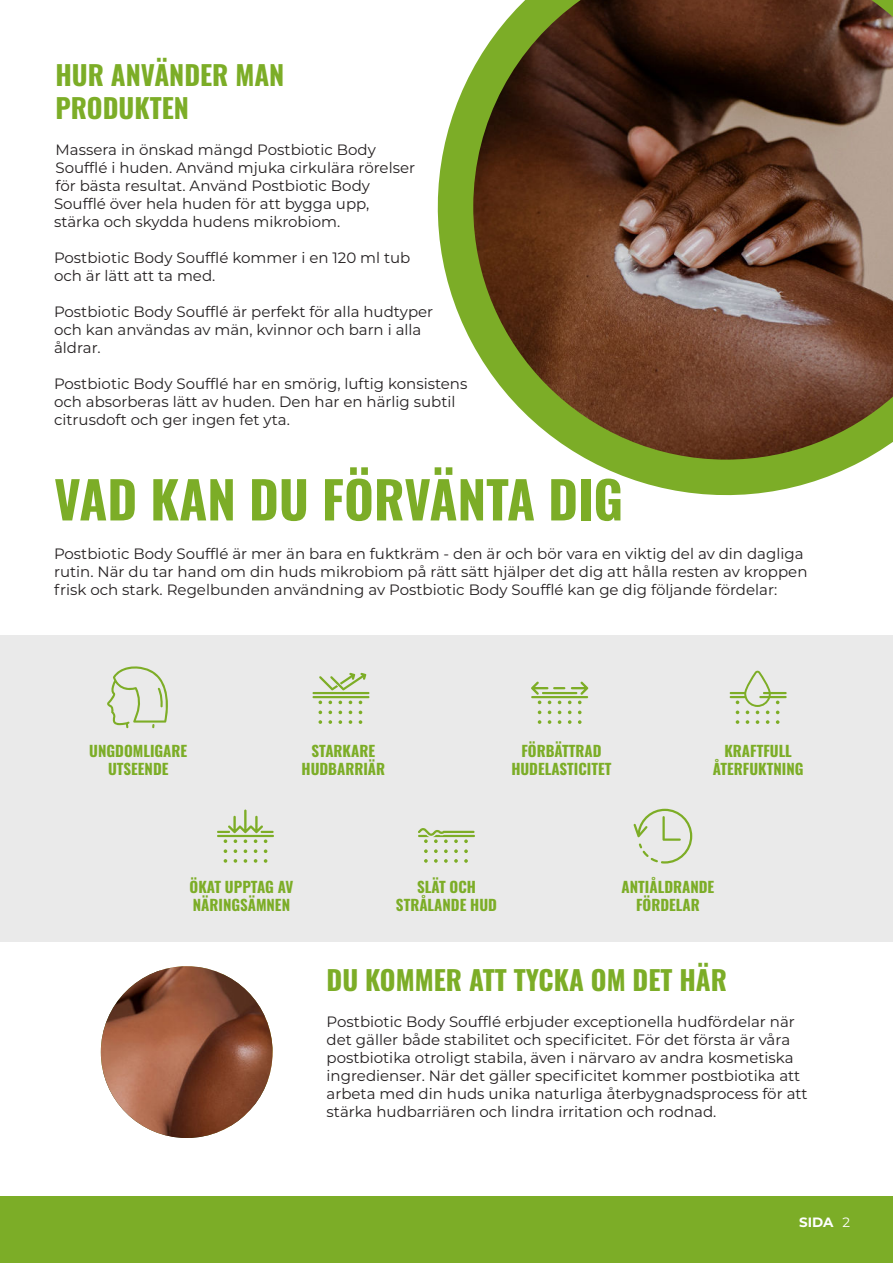
<style>
.page{position:relative;width:893px;height:1263px;background:#fff}
.page>*{position:absolute;margin:0;border:0;box-sizing:border-box;transform-origin:0 0}
.t1{font:51px "Oswald";color:#7cad27}
.t2{font:27px/32.4px "Oswald";color:#7cad27}
.t3{font:15px/18px "Montserrat";color:#231f20}
.t4{font:15px/18px "Oswald";color:#7cad27;text-align:center}
.t5{font:700 13.5px "Montserrat";color:#fff}
.s1{font-weight:400}
</style>
<div class="page">
<div style="left:0;top:1196px;width:893px;height:67px;background:#7cad27"></div>
<div style="left:0;top:635px;width:893px;height:307px;background:#eaeaea"></div>
<svg style="left:633px;top:809px;width:59px;height:54px"></svg>
<svg style="left:736px;top:720px;width:3px;height:4px"></svg>
<svg style="left:746px;top:720px;width:3px;height:4px"></svg>
<svg style="left:766px;top:720px;width:3px;height:4px"></svg>
<svg style="left:756px;top:720px;width:3px;height:4px"></svg>
<svg style="left:776px;top:720px;width:3px;height:4px"></svg>
<svg style="left:730px;top:671px;width:57px;height:43px"></svg>
<svg style="left:328px;top:700px;width:4px;height:4px"></svg>
<svg style="left:318px;top:710px;width:4px;height:4px"></svg>
<svg style="left:349px;top:700px;width:3px;height:4px"></svg>
<svg style="left:328px;top:710px;width:4px;height:4px"></svg>
<svg style="left:349px;top:710px;width:3px;height:4px"></svg>
<svg style="left:338px;top:711px;width:4px;height:3px"></svg>
<svg style="left:318px;top:700px;width:4px;height:4px"></svg>
<svg style="left:338px;top:701px;width:4px;height:3px"></svg>
<svg style="left:318px;top:720px;width:4px;height:4px"></svg>
<svg style="left:328px;top:720px;width:4px;height:4px"></svg>
<svg style="left:349px;top:720px;width:3px;height:4px"></svg>
<svg style="left:338px;top:720px;width:4px;height:4px"></svg>
<svg style="left:359px;top:720px;width:3px;height:4px"></svg>
<hr style="left:312px;top:692px;width:57px;height:2px;background:#7dad26">
<hr style="left:312px;top:696px;width:57px;height:2px;background:#7dad26">
<svg style="left:319px;top:673px;width:47px;height:17px"></svg>
<svg style="left:538px;top:710px;width:3px;height:4px"></svg>
<svg style="left:548px;top:710px;width:3px;height:4px"></svg>
<svg style="left:568px;top:710px;width:3px;height:4px"></svg>
<svg style="left:578px;top:711px;width:4px;height:3px"></svg>
<svg style="left:538px;top:720px;width:3px;height:4px"></svg>
<svg style="left:548px;top:720px;width:3px;height:4px"></svg>
<svg style="left:568px;top:720px;width:3px;height:4px"></svg>
<svg style="left:558px;top:720px;width:3px;height:4px"></svg>
<svg style="left:578px;top:720px;width:4px;height:4px"></svg>
<svg style="left:531px;top:681px;width:57px;height:23px"></svg>
<svg style="left:107px;top:666px;width:61px;height:62px"></svg>
<svg style="left:437px;top:69px;width:427px;height:427px"></svg>
<img style="left:473px;top:0;width:420px;height:460px">
<img style="left:101px;top:966px;width:172px;height:172px;border-radius:86px">
<svg style="left:224px;top:849px;width:3px;height:4px"></svg>
<svg style="left:234px;top:849px;width:3px;height:4px"></svg>
<svg style="left:254px;top:849px;width:3px;height:4px"></svg>
<svg style="left:244px;top:849px;width:3px;height:4px"></svg>
<svg style="left:264px;top:849px;width:3px;height:4px"></svg>
<svg style="left:224px;top:859px;width:3px;height:4px"></svg>
<svg style="left:234px;top:859px;width:3px;height:4px"></svg>
<svg style="left:254px;top:859px;width:3px;height:4px"></svg>
<svg style="left:244px;top:859px;width:3px;height:4px"></svg>
<svg style="left:264px;top:859px;width:3px;height:4px"></svg>
<svg style="left:217px;top:809px;width:57px;height:34px"></svg>
<svg style="left:424px;top:849px;width:4px;height:4px"></svg>
<svg style="left:434px;top:849px;width:4px;height:4px"></svg>
<svg style="left:454px;top:849px;width:4px;height:4px"></svg>
<svg style="left:444px;top:849px;width:4px;height:4px"></svg>
<svg style="left:464px;top:849px;width:4px;height:4px"></svg>
<svg style="left:424px;top:859px;width:4px;height:4px"></svg>
<svg style="left:434px;top:859px;width:4px;height:4px"></svg>
<svg style="left:454px;top:859px;width:4px;height:4px"></svg>
<svg style="left:444px;top:859px;width:4px;height:4px"></svg>
<svg style="left:464px;top:859px;width:4px;height:4px"></svg>
<svg style="left:418px;top:828px;width:57px;height:15px"></svg>
<h2 class="t2" style="left:56px;top:61px;width:230px">HUR ANVÄNDER MAN<br>PRODUKTEN</h2>
<p class="t3" style="left:54px;top:140px;width:363px">Massera in önskad mängd Postbiotic Body Soufflé i huden. Använd mjuka cirkulära rörelser för bästa resultat. Använd Postbiotic Body Soufflé över hela huden för att bygga upp, stärka och skydda hudens mikrobiom.</p>
<p class="t3" style="left:54px;top:248px;width:358px">Postbiotic Body Soufflé kommer i en 120 ml tub och är lätt att ta med.</p>
<p class="t3" style="left:54px;top:302px;width:381px">Postbiotic Body Soufflé är perfekt för alla hudtyper och kan användas av män, kvinnor och barn i alla åldrar.</p>
<p class="t3" style="left:54px;top:374px;width:415px">Postbiotic Body Soufflé har en smörig, luftig konsistens och absorberas lätt av huden. Den har en härlig subtil citrusdoft och ger ingen fet yta.</p>
<h1 class="t1" style="left:54px;top:478px;width:571px">VAD KAN DU FÖRVÄNTA DIG</h1>
<p class="t3" style="left:54px;top:544px;width:755px">Postbiotic Body Soufflé är mer än bara en fuktkräm - den är och bör vara en viktig del av din dagliga rutin. När du tar hand om din huds mikrobiom på rätt sätt hjälper det dig att hålla resten av kroppen frisk och stark. Regelbunden användning av Postbiotic Body Soufflé kan ge dig följande fördelar:</p>
<p class="t4" style="left:89px;top:742px;width:99px">UNGDOMLIGARE<br>UTSEENDE</p>
<p class="t4" style="left:301px;top:742px;width:85px">STARKARE<br>HUDBARRIÄR</p>
<p class="t4" style="left:511px;top:742px;width:102px">FÖRBÄTTRAD<br>HUDELASTICITET</p>
<p class="t4" style="left:713px;top:742px;width:92px">KRAFTFULL<br>ÅTERFUKTNING</p>
<p class="t4" style="left:190px;top:879px;width:105px;text-align:left">ÖKAT UPPTAG AV<br>NÄRINGSÄMNEN</p>
<p class="t4" style="left:396px;top:879px;width:103px">SLÄT OCH<br>STRÅLANDE HUD</p>
<p class="t4" style="left:622px;top:879px;width:94px">ANTIÅLDRANDE<br>FÖRDELAR</p>
<h2 class="t2" style="left:327px;top:965px;width:402px">DU KOMMER ATT TYCKA OM DET HÄR</h2>
<p class="t3" style="left:327px;top:1012px;width:482px">Postbiotic Body Soufflé erbjuder exceptionella hudfördelar när det gäller både stabilitet och specificitet. För det första är våra postbiotika otroligt stabila, även i närvaro av andra kosmetiska ingredienser. När det gäller specificitet kommer postbiotika att arbeta med din huds unika naturliga återbygnadsprocess för att stärka hudbarriären och lindra irritation och rodnad.</p>
<p class="t5" style="left:799px;top:1214px;width:52px">SIDA <span class="s1">2</span></p>
</div>
